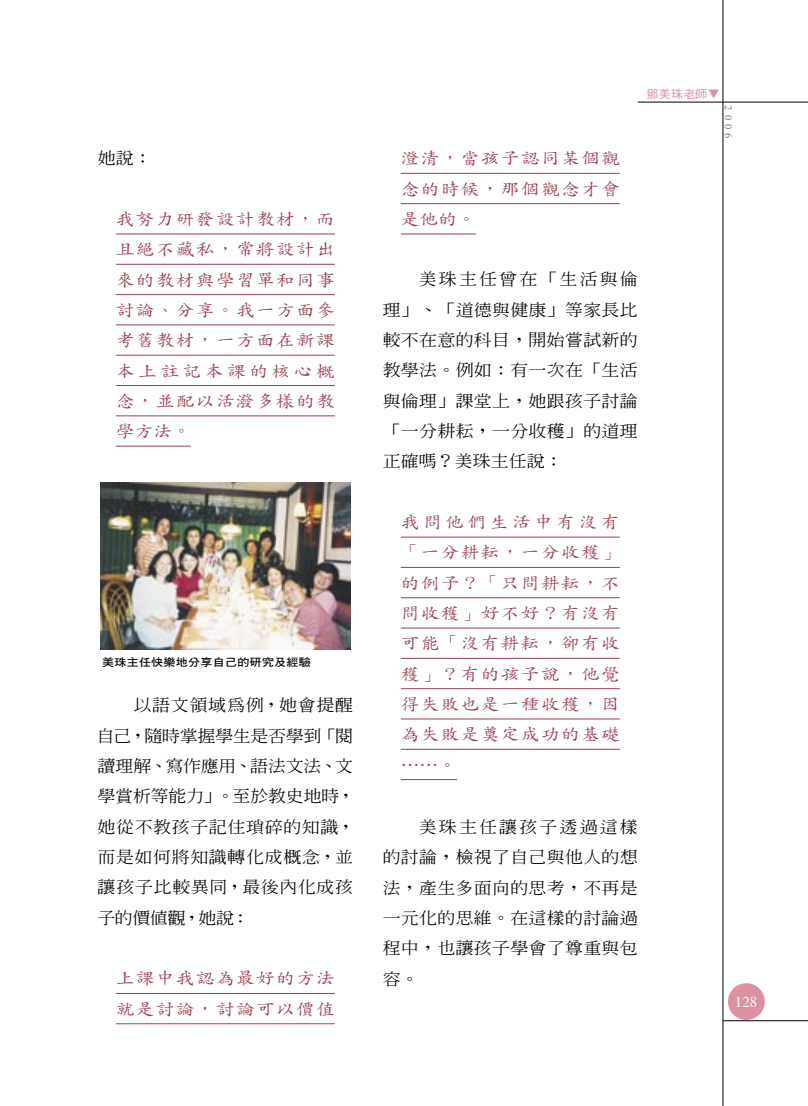
<style>
.page{position:relative;width:808px;height:1106px;background:#fff}
.page>*{position:absolute;margin:0;border:0;box-sizing:border-box;transform-origin:0 0}
.引言{font:16.8px/30.3px "DF Kai Shu Std W5";letter-spacing:.07em;color:#99414f;text-align:justify;scale:1.11 1}
._007內文{font:500 16.2px/30.3px "Inn Ming";letter-spacing:.015em;color:#000;text-align:justify;scale:1.11 1}
.圖說{font:500 16.2px "Inn Ming";color:#000;scale:1.11 1}
.t1{font:15px "Times";color:#fff}
.t2{font:11.4px "DF Hei Std W5";letter-spacing:.025em;color:#dc90a1;scale:1.05 1}
.圖說-2{font:10.8px "DF Hei Std W7";letter-spacing:.025em;color:#000;scale:1.11 1}
.t3{font:10.5px "Times New Roman";color:#7c7c7c}
</style>
<div class="page">
<hr style="left:723px;top:0;width:1px;height:1106px;background:#000">
<hr style="left:638px;top:102px;width:170px;height:1px;background:#000">
<div style="left:728px;top:983px;width:37px;height:37px;background:#dc90a1;border-radius:50%"></div>
<hr style="left:723px;top:1020px;width:85px;height:1px;background:#000">
<hr style="left:116px;top:233px;width:219px;height:1px;background:#99414f">
<hr style="left:116px;top:264px;width:219px;height:1px;background:#99414f">
<hr style="left:116px;top:294px;width:219px;height:1px;background:#99414f">
<hr style="left:116px;top:324px;width:219px;height:1px;background:#99414f">
<hr style="left:116px;top:355px;width:219px;height:1px;background:#99414f">
<hr style="left:116px;top:385px;width:219px;height:1px;background:#99414f">
<hr style="left:116px;top:415px;width:219px;height:1px;background:#99414f">
<hr style="left:116px;top:446px;width:75px;height:1px;background:#99414f">
<hr style="left:116px;top:993px;width:219px;height:1px;background:#99414f">
<hr style="left:116px;top:1023px;width:219px;height:1px;background:#99414f">
<img style="left:100px;top:482px;width:250px;height:167px">
<hr style="left:401px;top:173px;width:219px;height:1px;background:#99414f">
<hr style="left:401px;top:203px;width:219px;height:1px;background:#99414f">
<hr style="left:401px;top:233px;width:75px;height:1px;background:#99414f">
<hr style="left:401px;top:536px;width:219px;height:1px;background:#99414f">
<hr style="left:401px;top:567px;width:219px;height:1px;background:#99414f">
<hr style="left:401px;top:597px;width:219px;height:1px;background:#99414f">
<hr style="left:401px;top:627px;width:219px;height:1px;background:#99414f">
<hr style="left:401px;top:658px;width:219px;height:1px;background:#99414f">
<hr style="left:401px;top:688px;width:219px;height:1px;background:#99414f">
<hr style="left:401px;top:718px;width:219px;height:1px;background:#99414f">
<hr style="left:401px;top:749px;width:219px;height:1px;background:#99414f">
<hr style="left:401px;top:779px;width:56px;height:1px;background:#99414f">
<p class="圖說" style="left:98px;top:149px;width:50px">她說：</p>
<p class="引言" style="left:116px;top:203px;width:199px">我努力研發設計教材，而且絕不藏私，常將設計出來的教材與學習單和同事討論、分享。我一方面參考舊教材，一方面在新課本上註記本課的核心概念，並配以活潑多樣的教學方法。</p>
<p class="圖說-2" style="left:102px;top:656px;width:190px">美珠主任快樂地分享自己的研究及經驗</p>
<p class="_007內文" style="left:97px;top:690px;width:234px;text-align:left;text-indent:37px">以語文領域為例，她會提醒自己，隨時掌握學生是否學到「閱讀理解、寫作應用、語法文法、文學賞析等能力」。至於教史地時，她從不教孩子記住瑣碎的知識，而是如何將知識轉化成概念，並讓孩子比較異同，最後內化成孩子的價值觀，她說：</p>
<p class="引言" style="left:116px;top:963px;width:199px">上課中我認為最好的方法就是討論，討論可以價值</p>
<p class="引言" style="left:401px;top:143px;width:199px">澄清，當孩子認同某個觀念的時候，那個觀念才會是他的。</p>
<p class="t2" style="left:646px;top:88px;width:71px">鄧美珠老師▼</p>
<p class="t3" style="left:734px;top:105px;width:35px;rotate:90deg">2006</p>
<p class="_007內文" style="left:383px;top:264px;width:231px;text-indent:36px">美珠主任曾在「生活與倫理」、「道德與健康」等家長比較不在意的科目，開始嘗試新的教學法。例如：有一次在「生活與倫理」課堂上，她跟孩子討論「一分耕耘，一分收穫」的道理正確嗎？美珠主任說：</p>
<p class="引言" style="left:401px;top:506px;width:199px">我問他們生活中有沒有「一分耕耘，一分收穫」的例子？「只問耕耘，不問收穫」好不好？有沒有可能「沒有耕耘，卻有收穫」？有的孩子說，他覺得失敗也是一種收穫，因為失敗是奠定成功的基礎⋯⋯。</p>
<p class="_007內文" style="left:383px;top:811px;width:231px;text-indent:36px">美珠主任讓孩子透過這樣的討論，檢視了自己與他人的想法，產生多面向的思考，不再是一元化的思維。在這樣的討論過程中，也讓孩子學會了尊重與包容。</p>
<p class="t1" style="left:735px;top:992px;width:24px">128</p>
</div>
